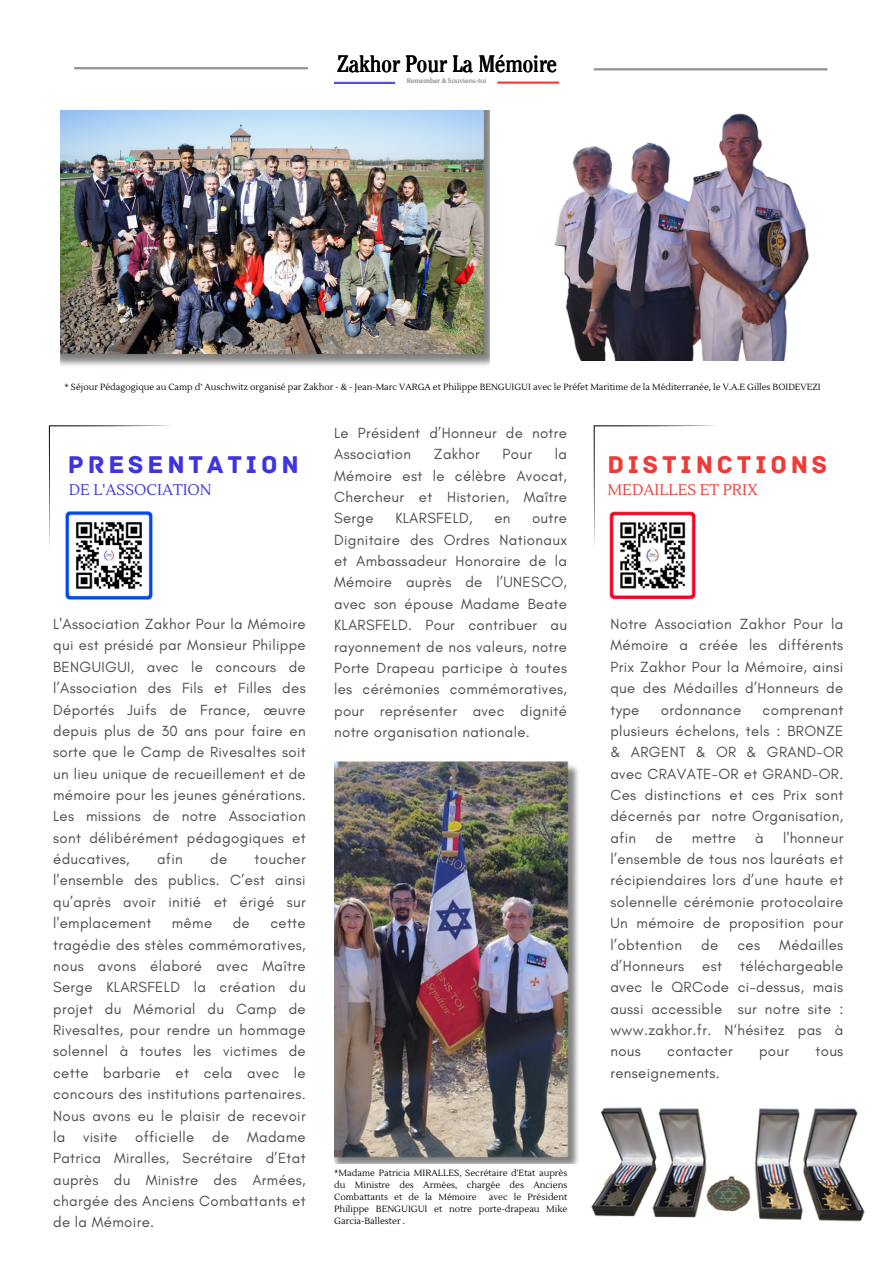
<style>
.page{position:relative;width:893px;height:1264px;background:#fff}
.page>*{position:absolute;margin:0;border:0;box-sizing:border-box;transform-origin:0 0}
.t1{font:25.5px "Archive";letter-spacing:.15em;color:#3e35de}
.t2{font:25.5px "Archive";letter-spacing:.15em;color:#ee3b38}
.t3{font:condensed 23.55px "Cheltenham Pro";color:#000}
.t4{font:15.45px "Lustria";color:#3e35de}
.t5{font:15.45px "Lustria";color:#ee3b38}
.t6{font:15px/21.3px "Glacial Indifference";letter-spacing:.025em;color:#4d4d4d;text-align:justify}
.t7{font:9px/12px "Lustria";color:#000;text-align:justify}
.t8{font:8.85px "Lustria";color:#000}
.t9{font:6.6px "Lustria";color:#949193}
</style>
<div class="page">
<img style="left:334px;top:761px;width:245px;height:402px">
<img style="left:61px;top:110px;width:428px;height:256px">
<img style="left:554px;top:70px;width:257px;height:291px">
<svg style="left:49px;top:425px;width:122px;height:122px"></svg>
<img style="left:334px;top:81px;width:62px;height:2px">
<img style="left:497px;top:81px;width:61px;height:3px">
<hr style="left:593px;top:68px;width:234px;height:2px;background:#949193">
<hr style="left:74px;top:67px;width:234px;height:2px;background:#949193">
<img style="left:577px;top:1074px;width:288px;height:148px">
<img style="left:609px;top:550px;width:87px;height:49px">
<svg style="left:593px;top:425px;width:123px;height:125px"></svg>
<img style="left:61px;top:505px;width:101px;height:95px">
<p class="t3" style="left:337px;top:55px;width:222px">Zakhor Pour La Mémoire</p>
<p class="t9" style="left:407px;top:77px;width:81px">Remember &amp; Souviens-toi</p>
<p class="t8" style="left:64px;top:381px;width:757px">* Séjour Pédagogique au Camp d’ Auschwitz organisé par Zakhor - &amp; - Jean-Marc VARGA et Philippe BENGUIGUI avec le Préfet Maritime de la Méditerranée, le V.A.E Gilles BOIDEVEZI</p>
<p class="t1" style="left:68px;top:449px;width:232px">PRESENTATION</p>
<p class="t4" style="left:69px;top:480px;width:144px">DE L'ASSOCIATION</p>
<p class="t6" style="left:53px;top:613px;width:254px">L'Association Zakhor Pour la Mémoire qui est présidé par Monsieur Philippe BENGUIGUI, avec le concours de l’Association des Fils et Filles des Déportés Juifs de France, œuvre depuis plus de 30 ans pour faire en sorte que le Camp de Rivesaltes soit un lieu unique de recueillement et de mémoire pour les jeunes générations.<br>Les missions de notre Association sont délibérément pédagogiques et éducatives,</p>
<p class="t6" style="left:53px;top:848px;width:254px;text-indent:201px">toucher l'ensemble des publics. C’est ainsi qu’après avoir initié et érigé sur l'emplacement</p>
<p class="t6" style="left:157px;top:848px;width:27px">afin</p>
<p class="t6" style="left:210px;top:848px;width:19px">de</p>
<p class="t6" style="left:172px;top:912px;width:42px">même</p>
<p class="t6" style="left:233px;top:912px;width:19px">de</p>
<p class="t6" style="left:53px;top:912px;width:254px;text-indent:217px">cette tragédie des stèles commémoratives, nous avons élaboré avec Maître Serge KLARSFELD la création du projet du Mémorial du Camp de Rivesaltes, pour rendre un hommage solennel à toutes les victimes de cette barbarie et cela avec le concours des institutions partenaires.<br>Nous avons eu le plaisir de recevoir la visite officielle de Madame Patrica Miralles, Secrétaire d’Etat auprès du Ministre des Armées, chargée des Anciens Combattants et de la Mémoire.</p>
<p class="t6" style="left:334px;top:422px;width:234px">Le Président d’Honneur de notre<br>Association</p>
<p class="t6" style="left:334px;top:443px;width:234px;text-indent:221px">la Mémoire est le célèbre Avocat, Chercheur et Historien, Maître Serge</p>
<p class="t6" style="left:434px;top:443px;width:47px">Zakhor</p>
<p class="t6" style="left:502px;top:443px;width:31px">Pour</p>
<p class="t6" style="left:395px;top:507px;width:79px">KLARSFELD,</p>
<p class="t6" style="left:494px;top:507px;width:18px">en</p>
<p class="t6" style="left:334px;top:507px;width:234px;text-indent:198px">outre Dignitaire des Ordres Nationaux et Ambassadeur Honoraire de la Mémoire auprès de l’UNESCO, avec son épouse Madame Beate KLARSFELD. Pour contribuer au rayonnement de nos valeurs, notre Porte Drapeau participe à toutes les cérémonies commémoratives, pour représenter avec dignité notre organisation nationale.</p>
<p class="t7" style="left:334px;top:1167px;width:235px">*Madame Patricia MIRALLES, Secrétaire d'Etat auprès du Ministre des Armées, chargée des Anciens Combattants et de la Mémoire</p>
<p class="t7" style="left:334px;top:1191px;width:235px;text-indent:154px">avec le Président Philippe BENGUIGUI et notre porte-drapeau Mike Garcia-Ballester .</p>
<p class="t2" style="left:607px;top:449px;width:221px">DISTINCTIONS</p>
<p class="t5" style="left:607px;top:480px;width:152px">MEDAILLES ET PRIX</p>
<p class="t6" style="left:610px;top:613px;width:234px">Notre Association Zakhor Pour la Mémoire a créée les différents Prix Zakhor Pour la Mémoire, ainsi que des Médailles d’Honneurs de type</p>
<p class="t6" style="left:661px;top:698px;width:82px">ordonnance</p>
<p class="t6" style="left:610px;top:698px;width:234px;text-indent:152px">comprenant plusieurs échelons, tels : BRONZE &amp; ARGENT &amp; OR &amp; GRAND-OR avec CRAVATE-OR et GRAND-OR.<br>Ces distinctions et ces Prix sont décernés par notre Organisation, afin</p>
<p class="t6" style="left:610px;top:826px;width:234px;text-indent:173px">l'honneur l’ensemble de tous nos lauréats et récipiendaires lors d’une haute et solennelle cérémonie protocolaire Un mémoire de proposition pour l’obtention</p>
<p class="t6" style="left:655px;top:826px;width:19px">de</p>
<p class="t6" style="left:691px;top:826px;width:46px">mettre</p>
<p class="t6" style="left:755px;top:826px;width:10px">à</p>
<p class="t6" style="left:610px;top:933px;width:234px;text-indent:169px">Médailles d’Honneurs est téléchargeable avec le QRCode ci-dessus, mais aussi accessible sur notre site : www.zakhor.fr. N‘hésitez pas à nous</p>
<p class="t6" style="left:701px;top:933px;width:19px">de</p>
<p class="t6" style="left:737px;top:933px;width:24px">ces</p>
<p class="t6" style="left:667px;top:1040px;width:67px">contacter</p>
<p class="t6" style="left:759px;top:1040px;width:32px">pour</p>
<p class="t6" style="left:815px;top:1040px;width:29px">tous</p>
<p class="t6" style="left:610px;top:1061px;width:111px">renseignements.</p>
</div>
